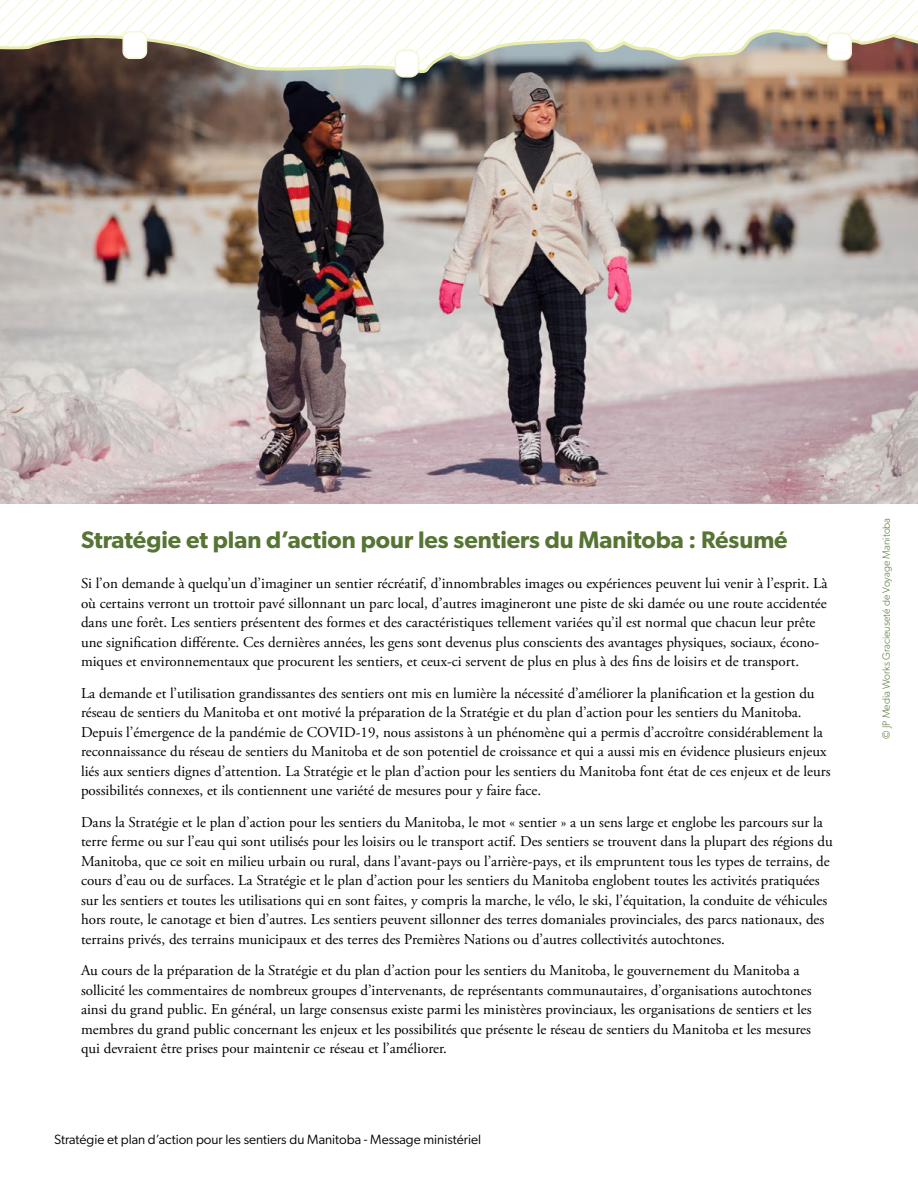
<style>
.page{position:relative;width:918px;height:1188px;background:#fff}
.page>*{position:absolute;margin:0;border:0;box-sizing:border-box;transform-origin:0 0}
.t1{font:600 24px "Gibson";color:#567434}
.t2{font:15px/19.5px "Adobe Garamond Pro";color:#000}
.t3{font:13.5px "Gibson";color:#000}
.photo_credit{font:300 10.5px "Gibson";color:#567434}
</style>
<div class="page">
<img style="left:0;top:73px;width:918px;height:430px">
<svg style="left:0;top:0;width:918px;height:73px"></svg>
<div style="left:828px;top:33px;width:23px;height:27px;background:#fff;border-radius:7px"></div>
<div style="left:827px;top:32px;width:25px;height:28px;border:2px solid #f4f7d6;border-radius:7px"></div>
<div style="left:395px;top:50px;width:24px;height:27px;background:#fff;border-radius:8px"></div>
<div style="left:395px;top:50px;width:24px;height:28px;border:2px solid #f4f7d6;border-radius:8px"></div>
<div style="left:123px;top:32px;width:23px;height:26px;background:#fff;border-radius:7px"></div>
<div style="left:122px;top:31px;width:25px;height:28px;border:2px solid #f4f7d6;border-radius:7px"></div>
<h1 class="t1" style="left:81px;top:526px;width:708px">Stratégie et plan d’action pour les sentiers du Manitoba : Résumé</h1>
<p class="t2" style="left:81px;top:574px;width:748px">Si l’on demande à quelqu’un d’imaginer un sentier récréatif, d’innombrables images ou expériences peuvent lui venir à l’esprit. Là où certains verront un trottoir pavé sillonnant un parc local, d’autres imagineront une piste de ski damée ou une route accidentée dans une forêt. Les sentiers présentent des formes et des caractéristiques tellement variées qu’il est normal que chacun leur prête une signification différente. Ces dernières années, les gens sont devenus plus conscients des avantages physiques, sociaux, écono&shy;miques et environnementaux que procurent les sentiers, et ceux-ci servent de plus en plus à des fins de loisirs et de transport.</p>
<p class="t2" style="left:81px;top:684px;width:751px">La demande et l’utilisation grandissantes des sentiers ont mis en lumière la nécessité d’améliorer la planification et la gestion du réseau de sentiers du Manitoba et ont motivé la préparation de la Stratégie et du plan d’action pour les sentiers du Manitoba.<br>Depuis l’émergence de la pandémie de COVID-19, nous assistons à un phénomène qui a permis d’accroître considérablement la reconnaissance du réseau de sentiers du Manitoba et de son potentiel de croissance et qui a aussi mis en évidence plusieurs enjeux liés aux sentiers dignes d’attention. La Stratégie et le plan d’action pour les sentiers du Manitoba font état de ces enjeux et de leurs possibilités connexes, et ils contiennent une variété de mesures pour y faire face.</p>
<p class="t2" style="left:81px;top:813px;width:753px">Dans la Stratégie et le plan d’action pour les sentiers du Manitoba, le mot « sentier » a un sens large et englobe les parcours sur la terre ferme ou sur l’eau qui sont utilisés pour les loisirs ou le transport actif. Des sentiers se trouvent dans la plupart des régions du Manitoba, que ce soit en milieu urbain ou rural, dans l’avant-pays ou l’arrière-pays, et ils empruntent tous les types de terrains, de cours d’eau ou de surfaces. La Stratégie et le plan d’action pour les sentiers du Manitoba englobent toutes les activités pratiquées sur les sentiers et toutes les utilisations qui en sont faites, y compris la marche, le vélo, le ski, l’équitation, la conduite de véhicules hors route, le canotage et bien d’autres. Les sentiers peuvent sillonner des terres domaniales provinciales, des parcs nationaux, des terrains privés, des terrains municipaux et des terres des Premières Nations ou d’autres collectivités autochtones.</p>
<p class="t2" style="left:81px;top:961px;width:732px">Au cours de la préparation de la Stratégie et du plan d’action pour les sentiers du Manitoba, le gouvernement du Manitoba a sollicité les commentaires de nombreux groupes d’intervenants, de représentants communautaires, d’organisations autochtones ainsi du grand public. En général, un large consensus existe parmi les ministères provinciaux, les organisations de sentiers et les membres du grand public concernant les enjeux et les possibilités que présente le réseau de sentiers du Manitoba et les mesures qui devraient être prises pour maintenir ce réseau et l’améliorer.</p>
<p class="t3" style="left:54px;top:1131px;width:429px">Stratégie et plan d’action pour les sentiers du Manitoba - Message ministériel</p>
<p class="photo_credit" style="left:880px;top:739px;width:222px;rotate:-90deg">© JP Media Works Gracieuseté de Voyage Manitoba</p>
</div>
